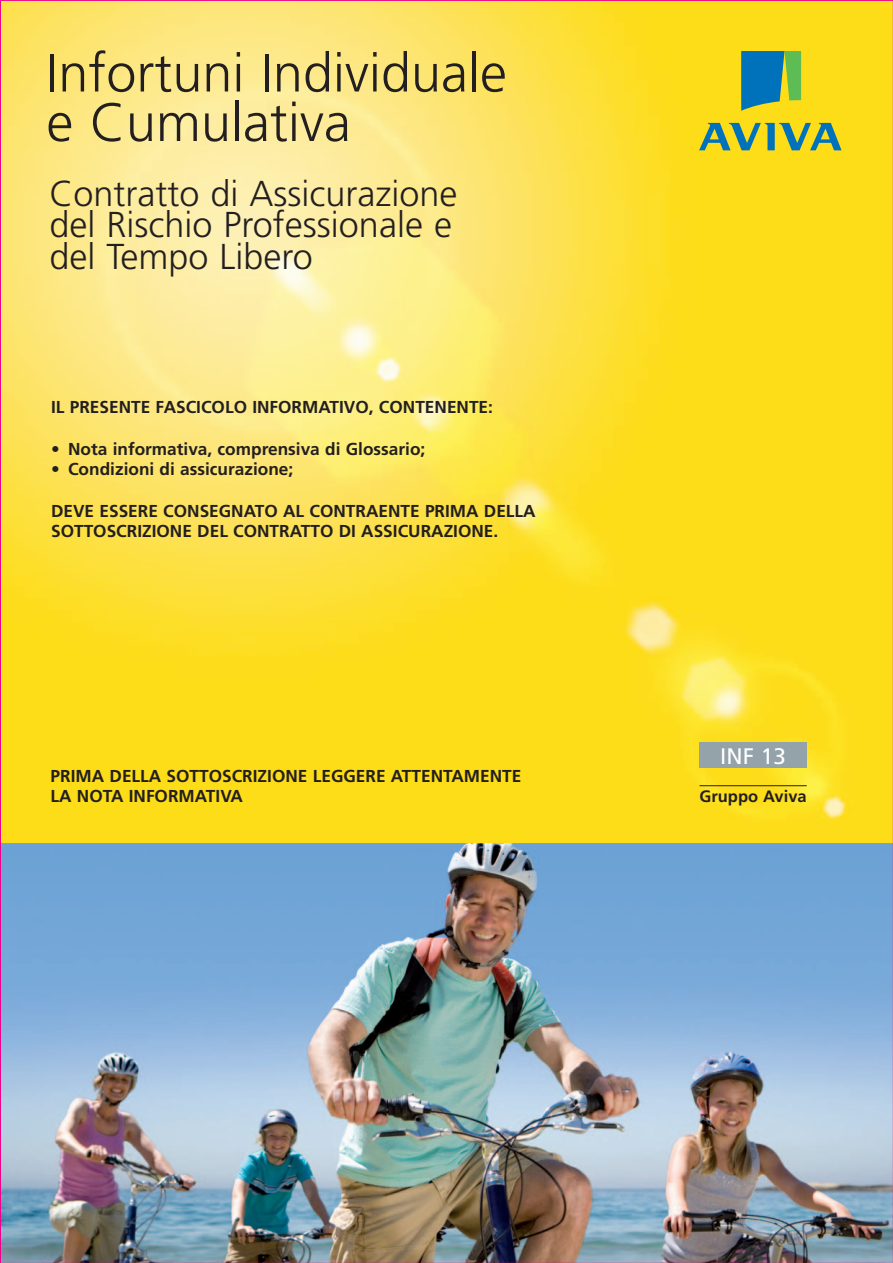
<style>
.page{position:relative;width:893px;height:1263px;background:#fff}
.page>*{position:absolute;margin:0;border:0;box-sizing:border-box;transform-origin:0 0}
.t1{font:300 54px/49.5px "Frutiger";color:#231f20}
.t2{font:300 36px/31.5px "Frutiger";color:#231f20}
.t3{font:22.5px "Frutiger";color:#fff}
.t4{font:700 17.25px/20.7px "Frutiger";color:#231f20}
.t5{font:700 16.5px "Frutiger";color:#231f20}
</style>
<div class="page">
<img style="left:2px;top:2px;width:889px;height:1259px">
<hr style="left:699px;top:785px;width:108px;height:1px;background:#231f20">
<svg style="left:741px;top:51px;width:60px;height:60px;background:#439587"></svg>
<svg style="left:699px;top:123px;width:142px;height:27px;background:#8ead5f"></svg>
<div style="left:699px;top:742px;width:107px;height:26px;background:#94a2aa"></div>
<svg style="left:0;top:0;width:1px;height:1263px"></svg>
<svg style="left:892px;top:0;width:1px;height:1263px"></svg>
<svg style="left:42px;top:1262px;width:844px;height:1px"></svg>
<h1 class="t1" style="left:46px;top:52px;width:462px">Infortuni Individuale e Cumulativa</h1>
<h2 class="t2" style="left:50px;top:180px;width:410px">Contratto di Assicurazione del Rischio Professionale e del Tempo Libero</h2>
<p class="t4" style="left:51px;top:398px;width:443px">IL PRESENTE FASCICOLO INFORMATIVO, CONTENENTE:</p>
<p class="t4" style="left:51px;top:439px;width:376px">• Nota informativa, comprensiva di Glossario;</p>
<p class="t4" style="left:51px;top:460px;width:244px">• Condizioni di assicurazione;</p>
<p class="t4" style="left:51px;top:502px;width:486px">DEVE ESSERE CONSEGNATO AL CONTRAENTE PRIMA DELLA<br>SOTTOSCRIZIONE DEL CONTRATTO DI ASSICURAZIONE.</p>
<p class="t4" style="left:51px;top:766px;width:472px">PRIMA DELLA SOTTOSCRIZIONE LEGGERE ATTENTAMENTE<br>LA NOTA INFORMATIVA</p>
<h3 class="t3" style="left:720px;top:747px;width:67px">INF 13</h3>
<p class="t5" style="left:699px;top:790px;width:109px">Gruppo Aviva</p>
</div>
